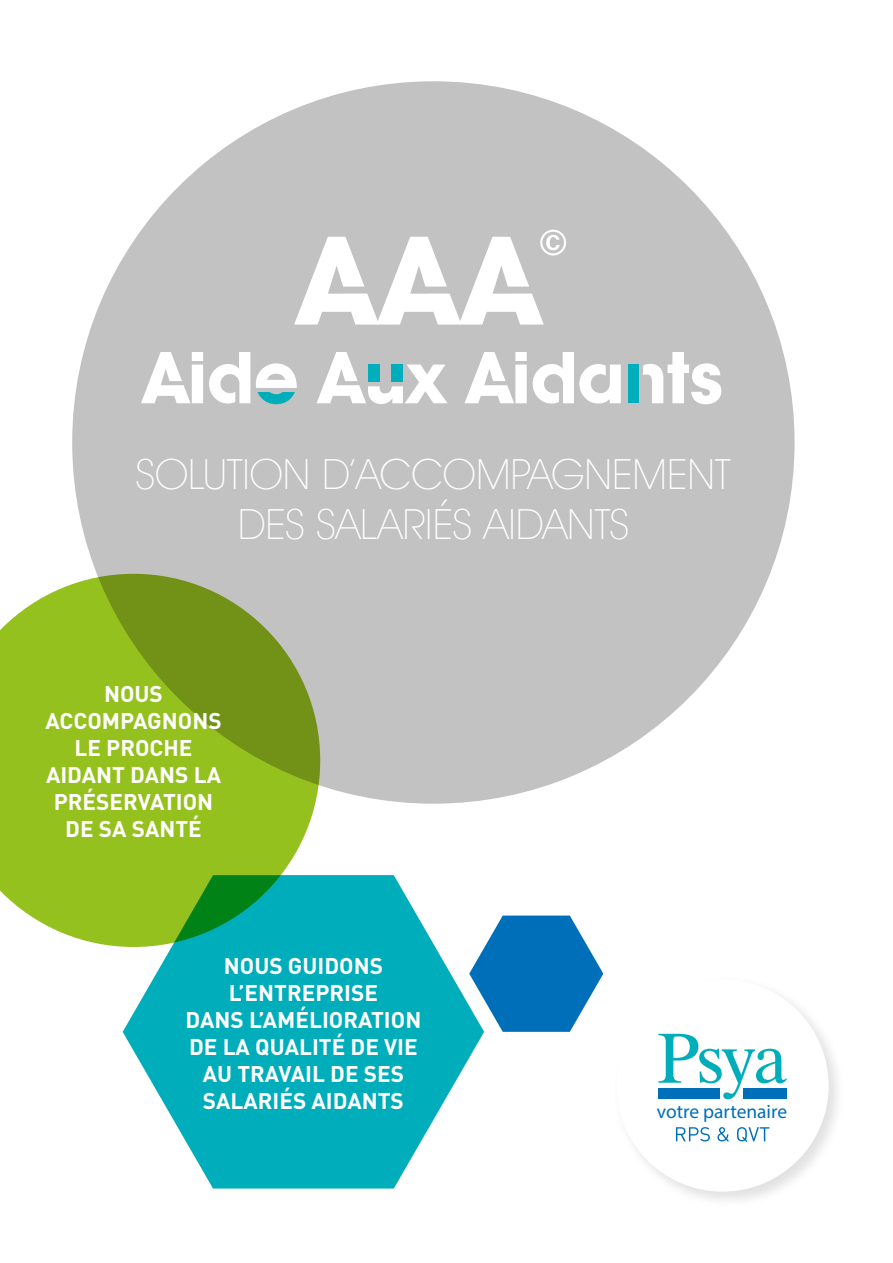
<style>
.page{position:relative;width:893px;height:1263px;background:#fff}
.page>*{position:absolute;margin:0;border:0;box-sizing:border-box;transform-origin:0 0}
.t1{font:200 42px/50.4px "Avant Garde IT Cby BT";color:#fff;text-align:center}
.t2{font:700 22.5px/27px "DIN";color:#fff;text-align:center}
.t3{font:19.5px "Myriad Pro";color:#006fb9}
</style>
<div class="page">
<div style="left:72px;top:81px;width:723px;height:723px;background:#c2c2c2;border-radius:50%"></div>
<svg style="left:123px;top:875px;width:361px;height:313px;fill:#00adba"></svg>
<svg style="left:469px;top:915px;width:134px;height:117px"></svg>
<svg style="left:0;top:574px;width:320px;height:373px;background:#8ab83a"></svg>
<svg style="left:658px;top:1034px;width:129px;height:65px"></svg>
<div style="left:658px;top:1088px;width:62px;height:11px;background:#006fb9"></div>
<div style="left:742px;top:1088px;width:44px;height:11px;background:#006fb9"></div>
<svg style="left:676px;top:1127px;width:34px;height:14px"></svg>
<svg style="left:717px;top:1127px;width:12px;height:14px"></svg>
<svg style="left:737px;top:1127px;width:32px;height:15px"></svg>
<svg style="left:465px;top:352px;width:62px;height:51px"></svg>
<svg style="left:256px;top:363px;width:41px;height:41px"></svg>
<svg style="left:209px;top:352px;width:41px;height:51px"></svg>
<svg style="left:141px;top:352px;width:62px;height:51px"></svg>
<svg style="left:317px;top:352px;width:131px;height:52px"></svg>
<svg style="left:533px;top:352px;width:88px;height:51px"></svg>
<div style="left:628px;top:365px;width:11px;height:38px;background:#00adba"></div>
<svg style="left:643px;top:352px;width:78px;height:52px"></svg>
<svg style="left:294px;top:230px;width:272px;height:94px"></svg>
<h1 class="t1" style="left:136px;top:448px;width:596px">SOLUTION D’ACCOMPAGNEMENT<br>DES SALARIÉS AIDANTS</h1>
<p class="t2" style="left:45px;top:680px;width:178px">NOUS<br>ACCOMPAGNONS<br>LE PROCHE<br>AIDANT DANS LA<br>PRÉSERVATION<br>DE SA SANTÉ</p>
<p class="t2" style="left:186px;top:951px;width:237px">NOUS GUIDONS<br>L’ENTREPRISE<br>DANS L’AMÉLIORATION<br>DE LA QUALITÉ DE VIE<br>AU TRAVAIL DE SES<br>SALARIÉS AIDANTS</p>
<p class="t3" style="left:657px;top:1100px;width:132px">votre partenaire</p>
</div>
